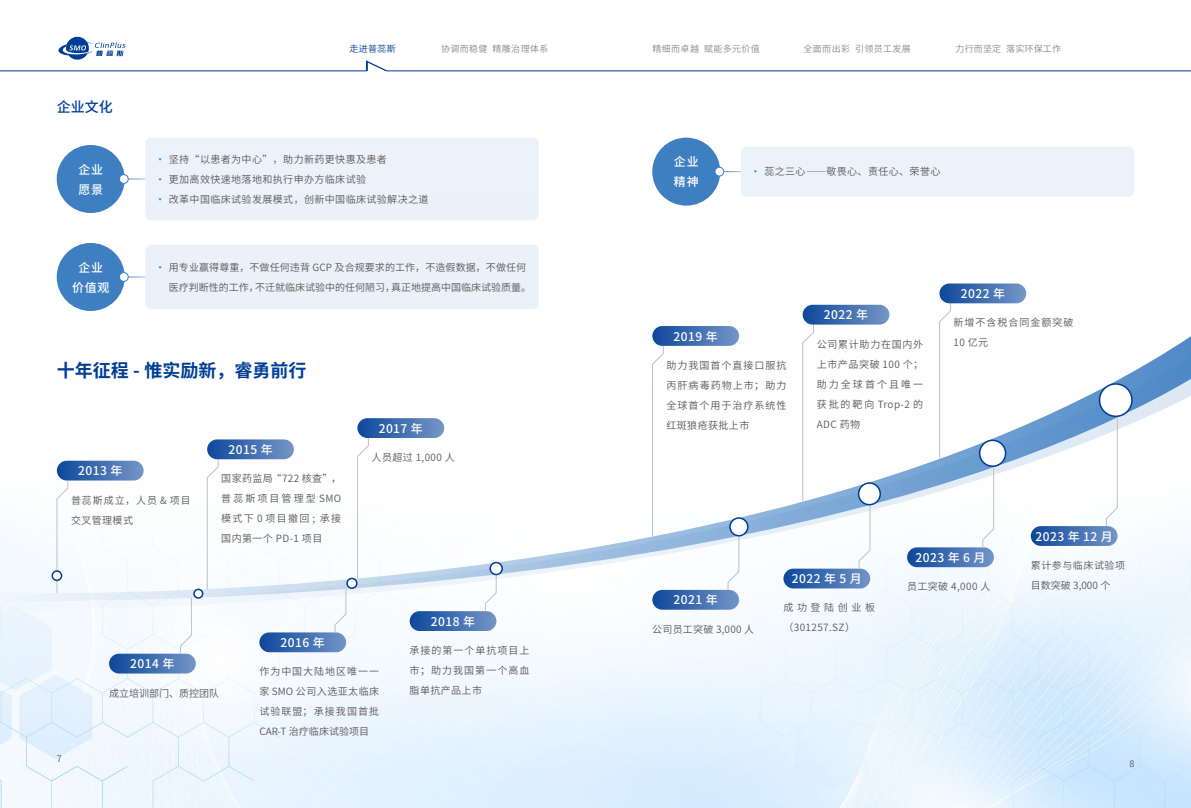
<style>
.page{position:relative;width:1191px;height:808px;background:#fff}
.page>*{position:absolute;margin:0;border:0;box-sizing:border-box;transform-origin:0 0}
.t1{font:700 18px "Source Han Sans SC";color:#003d96}
.t2{font:500 14px "Source Han Sans SC";color:#003d96}
.t3{font:500 12px/20px "Source Han Sans CN";letter-spacing:.04em;color:#fff}
.t4{font:10px/20px "Source Han Sans CN";letter-spacing:.04em;color:#595757;text-align:justify}
.t5{font:10px/20px "Source Han Sans CN";color:#595757}
.t6{font:10px/20px "Source Han Sans CN";letter-spacing:.2em;color:#595757}
.t7{font:10px/20px "Source Han Sans CN";letter-spacing:.095em;color:#595757}
.t8{font:10px/20px "Source Han Sans CN";letter-spacing:.1em;color:#595757}
.t9{font:10px "Source Han Sans CN";letter-spacing:.02em;color:#595757}
.t10{font:9px "Source Han Sans CN";letter-spacing:.04em;color:#898989}
.t11{font:9px "Source Han Sans CN";letter-spacing:.02em;color:#898989}
.t12{font:9px "Source Han Sans CN";letter-spacing:.04em;color:#003d96}
.t13{font:9px "Source Han Sans SC";color:#595757}
.s1{font-weight:800;color:#3e7fc2}
</style>
<div class="page">
<svg style="left:0;top:37px;width:1191px;height:34px"></svg>
<img style="left:0;top:198px;width:1191px;height:610px">
<div style="left:145px;top:138px;width:394px;height:82px;background:#ecf2f9;border-radius:6px"></div>
<div style="left:57px;top:145px;width:68px;height:68px;background:#3e7fc2;border-radius:50%"></div>
<svg style="left:129px;top:178px;width:16px;height:1px"></svg>
<div style="left:119px;top:175px;width:9px;height:8px;background:#fff;border-radius:50%"></div>
<div style="left:119px;top:174px;width:10px;height:10px;border:1px solid #3e7fc2;border-radius:50%"></div>
<div style="left:145px;top:245px;width:394px;height:64px;background:#ebf1f9;border-radius:6px"></div>
<div style="left:57px;top:243px;width:68px;height:68px;background:#3e7fc2;border-radius:50%"></div>
<svg style="left:129px;top:276px;width:16px;height:1px"></svg>
<div style="left:119px;top:273px;width:9px;height:8px;background:#fff;border-radius:50%"></div>
<div style="left:119px;top:272px;width:10px;height:10px;border:1px solid #3e7fc2;border-radius:50%"></div>
<div style="left:741px;top:147px;width:393px;height:50px;background:#ecf2f9;border-radius:6px"></div>
<div style="left:652px;top:138px;width:68px;height:68px;background:#3e7fc2;border-radius:50%"></div>
<svg style="left:724px;top:171px;width:17px;height:1px"></svg>
<div style="left:715px;top:167px;width:9px;height:9px;background:#fff;border-radius:50%"></div>
<div style="left:714px;top:167px;width:10px;height:10px;border:1px solid #3e7fc2;border-radius:50%"></div>
<svg style="left:0;top:603px;width:1191px;height:9px;fill:#f5fafe"></svg>
<svg style="left:0;top:307px;width:1191px;height:296px"></svg>
<svg style="left:207px;top:459px;width:12px;height:131px"></svg>
<div style="left:207px;top:439px;width:87px;height:20px;background:linear-gradient(to right,#0f489c,#7596c6);border-radius:10px"></div>
<div style="left:259px;top:632px;width:87px;height:20px;background:linear-gradient(to right,#11499c,#7093c5);border-radius:10px"></div>
<svg style="left:334px;top:589px;width:12px;height:44px"></svg>
<div style="left:410px;top:611px;width:86px;height:20px;background:linear-gradient(to right,#0e489b,#7294c5);border-radius:10px"></div>
<svg style="left:357px;top:437px;width:12px;height:142px"></svg>
<div style="left:357px;top:418px;width:87px;height:20px;background:linear-gradient(to right,#104a9c,#7495c5);border-radius:10px"></div>
<svg style="left:485px;top:574px;width:12px;height:38px"></svg>
<svg style="left:652px;top:345px;width:12px;height:191px"></svg>
<div style="left:652px;top:326px;width:87px;height:20px;background:linear-gradient(to right,#10499c,#7495c6);border-radius:10px"></div>
<div style="left:652px;top:590px;width:87px;height:20px;background:linear-gradient(to right,#10499c,#7294c6);border-radius:10px"></div>
<svg style="left:727px;top:535px;width:12px;height:55px"></svg>
<svg style="left:802px;top:324px;width:12px;height:177px"></svg>
<div style="left:802px;top:305px;width:87px;height:20px;background:linear-gradient(to right,#114a9d,#7395c5);border-radius:10px"></div>
<div style="left:783px;top:569px;width:87px;height:19px;background:linear-gradient(to right,#0d479b,#7194c6);border-radius:10px"></div>
<svg style="left:858px;top:504px;width:12px;height:65px"></svg>
<svg style="left:939px;top:303px;width:12px;height:156px"></svg>
<div style="left:939px;top:283px;width:87px;height:20px;background:linear-gradient(to right,#114a9d,#7394c5);border-radius:10px"></div>
<div style="left:907px;top:547px;width:87px;height:20px;background:linear-gradient(to right,#0e489c,#7295c6);border-radius:10px"></div>
<svg style="left:982px;top:467px;width:12px;height:81px"></svg>
<svg style="left:1106px;top:417px;width:11px;height:110px"></svg>
<div style="left:57px;top:461px;width:87px;height:19px;background:linear-gradient(to right,#0d479b,#7696c6);border-radius:10px"></div>
<div style="left:109px;top:654px;width:87px;height:19px;background:linear-gradient(to right,#0c479b,#7395c6);border-radius:10px"></div>
<svg style="left:180px;top:597px;width:12px;height:57px"></svg>
<svg style="left:56px;top:480px;width:12px;height:113px"></svg>
<div style="left:194px;top:589px;width:9px;height:9px;background:#fff;border-radius:50%"></div>
<div style="left:193px;top:589px;width:10px;height:10px;border:2px solid #003d96;border-radius:50%"></div>
<div style="left:52px;top:571px;width:10px;height:9px;background:#fff;border-radius:50%"></div>
<div style="left:52px;top:570px;width:10px;height:11px;border:2px solid #003d96;border-radius:50%"></div>
<div style="left:347px;top:578px;width:10px;height:10px;background:#fff;border-radius:50%"></div>
<div style="left:346px;top:578px;width:11px;height:11px;border:2px solid #003d96;border-radius:50%"></div>
<div style="left:490px;top:562px;width:12px;height:12px;background:#fff;border-radius:50%"></div>
<div style="left:489px;top:562px;width:14px;height:13px;border:2px solid #003d96;border-radius:50%"></div>
<div style="left:730px;top:518px;width:17px;height:18px;background:#fff;border-radius:50%"></div>
<div style="left:729px;top:517px;width:19px;height:19px;border:2px solid #003d96;border-radius:50%"></div>
<div style="left:858px;top:483px;width:22px;height:22px;background:#fff;border-radius:50%"></div>
<div style="left:858px;top:482px;width:23px;height:23px;border:2px solid #003d96;border-radius:50%"></div>
<div style="left:979px;top:440px;width:26px;height:26px;background:#fff;border-radius:50%"></div>
<div style="left:979px;top:440px;width:27px;height:27px;border:2px solid #003d96;border-radius:50%"></div>
<div style="left:1099px;top:384px;width:33px;height:32px;background:#fff;border-radius:50%"></div>
<div style="left:1098px;top:383px;width:34px;height:34px;border:2px solid #003d96;border-radius:50%"></div>
<h2 class="t2" style="left:57px;top:99px;width:57px">企业文化</h2>
<p class="t3" style="left:78px;top:159px;width:26px">企业愿景</p>
<p class="t3" style="left:72px;top:257px;width:39px;text-align:center">企业价值观</p>
<p class="t12" style="left:349px;top:43px;width:48px">走进普蕊斯</p>
<p class="t10" style="left:441px;top:43px;width:109px">协调而稳健 精雕治理体系</p>
<p class="t10" style="left:652px;top:43px;width:109px">精细而卓越 赋能多元价值</p>
<p class="t10" style="left:803px;top:43px;width:109px">全面而出彩 引领员工发展</p>
<p class="t11" style="left:955px;top:43px;width:107px">力行而坚定 落实环保工作</p>
<p class="t4" style="left:157px;top:149px;width:273px;text-align:left"><span class="s1">·</span> 坚持“以患者为中心”，助力新药更快惠及患者<br><span class="s1">·</span> 更加高效快速地落地和执行申办方临床试验<br><span class="s1">·</span> 改革中国临床试验发展模式，创新中国临床试验解决之道</p>
<p class="t5" style="left:169px;top:257px;width:364px;text-indent:-12px"><span class="s1">·</span> 用专业赢得尊重，不做任何违背 GCP 及合规要求的工作，不造假数据，不做任何医疗判断性的工作，不迁就临床试验中的任何陋习，真正地提高中国临床试验质量。</p>
<p class="t3" style="left:674px;top:152px;width:26px">企业精神</p>
<p class="t4" style="left:752px;top:162px;width:189px"><span class="s1">·</span> 蕊之三心——敬畏心、责任心、荣誉心</p>
<p class="t3" style="left:960px;top:284px;width:46px">2022 年</p>
<h1 class="t1" style="left:57px;top:360px;width:251px">十年征程 - 惟实励新，睿勇前行</h1>
<p class="t3" style="left:78px;top:461px;width:46px">2013 年</p>
<p class="t7" style="left:71px;top:490px;width:121px">普蕊斯成立，人员 &amp; 项目交叉管理模式</p>
<p class="t3" style="left:228px;top:440px;width:46px">2015 年</p>
<p class="t4" style="left:221px;top:469px;width:121px">国家药监局“722 核查”，普蕊斯项目管理型 SMO模式下 0 项目撤回 ; 承接国内第一个 PD-1 项目</p>
<p class="t3" style="left:379px;top:418px;width:46px">2017 年</p>
<p class="t4" style="left:371px;top:447px;width:85px">人员超过 1,000 人</p>
<p class="t3" style="left:431px;top:611px;width:46px">2018 年</p>
<p class="t13" style="left:57px;top:754px;width:6px">7</p>
<p class="t3" style="left:130px;top:654px;width:46px">2014 年</p>
<p class="t5" style="left:109px;top:683px;width:111px">成立培训部门、质控团队</p>
<p class="t3" style="left:281px;top:633px;width:46px">2016 年</p>
<p class="t4" style="left:259px;top:662px;width:121px">作为中国大陆地区唯一一家 SMO 公司入选亚太临床试验联盟；承接我国首批CAR-T 治疗临床试验项目</p>
<p class="t4" style="left:409px;top:640px;width:121px">承接的第一个单抗项目上市；助力我国第一个高血脂单抗产品上市</p>
<p class="t3" style="left:673px;top:326px;width:46px">2019 年</p>
<p class="t4" style="left:666px;top:355px;width:121px">助力我国首个直接口服抗丙肝病毒药物上市；助力全球首个用于治疗系统性红斑狼疮获批上市</p>
<p class="t3" style="left:824px;top:305px;width:46px">2022 年</p>
<p class="t4" style="left:816px;top:334px;width:108px">公司累计助力在国内外上市产品突破 100 个；助力全球首个且唯一获批的靶向 Trop-2 的ADC 药物</p>
<p class="t8" style="left:953px;top:313px;width:121px">新增不含税合同金额突破<br>10 亿元</p>
<p class="t3" style="left:1035px;top:526px;width:79px">2023 年 12 月</p>
<p class="t3" style="left:673px;top:590px;width:46px">2021 年</p>
<p class="t9" style="left:652px;top:623px;width:103px">公司员工突破 3,000 人</p>
<p class="t3" style="left:791px;top:569px;width:72px">2022 年 5 月</p>
<p class="t6" style="left:783px;top:598px;width:93px">成功登陆创业板（301257.SZ）</p>
<p class="t3" style="left:915px;top:548px;width:72px">2023 年 6 月</p>
<p class="t4" style="left:907px;top:577px;width:85px">员工突破 4,000 人</p>
<p class="t4" style="left:1030px;top:555px;width:96px">累计参与临床试验项目数突破 3,000 个</p>
<p class="t13" style="left:1129px;top:758px;width:6px">8</p>
</div>
